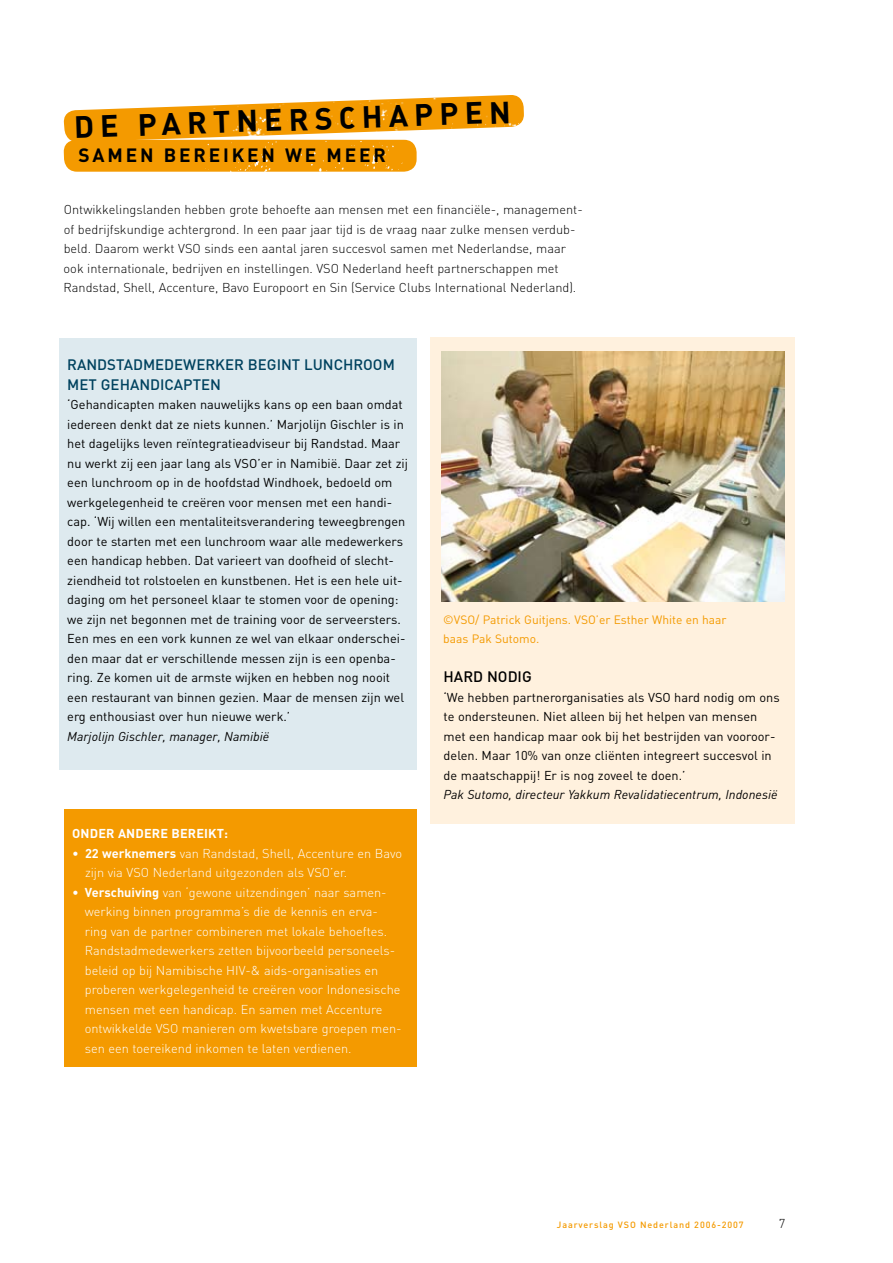
<style>
.page{position:relative;width:893px;height:1263px;background:#fff}
.page>*{position:absolute;margin:0;border:0;box-sizing:border-box;transform-origin:0 0}
.t1{font:700 30.45px "DIN";color:#000}
.t2{font:700 19.05px "DIN";letter-spacing:.15em;color:#000}
.t3{font:500 15px/19.5px "DIN";color:#00425f}
.t4{font:500 15px "DIN";color:#000}
.t5{font:12.75px/19.5px "DIN";color:#000}
.t6{font:300 12.75px/19.5px "DIN";color:#fff}
.t7{font:300 12.75px/19.5px "DIN";color:#000}
.t8{font:italic 12.75px "DIN";color:#000}
.t9{font:700 12.75px "DIN";letter-spacing:.01em;color:#fff}
.t10{font:12px/19.5px "DIN";color:#f49a00}
.t11{font:500 9px "DIN";letter-spacing:.1em;color:#f49a00}
.s1{font-weight:400}
.s2{font-weight:700}
</style>
<div class="page">
<div style="left:430px;top:338px;width:365px;height:486px;background:#fff1de"></div>
<div style="left:64px;top:809px;width:352px;height:257px;background:#f49a00"></div>
<div style="left:59px;top:338px;width:357px;height:432px;background:#deeaef"></div>
<svg style="left:63px;top:95px;width:461px;height:77px"></svg>
<img style="left:115px;top:140px;width:302px;height:32px">
<img style="left:441px;top:351px;width:343px;height:250px">
<h1 class="t1" style="left:73px;top:107px;width:438px;rotate:-2deg">DE PARTNERSCHAPPEN</h1>
<h2 class="t2" style="left:78px;top:142px;width:309px">SAM EN BEREIKEN WE M EER</h2>
<p class="t7" style="left:64px;top:200px;width:521px">Ontwikkelingslanden hebben grote behoefte aan mensen met een financiële-, management&shy;of bedrijfskundige achtergrond. In een paar jaar tijd is de vraag naar zulke mensen verdub&shy;beld. Daarom werkt VSO sinds een aantal jaren succesvol samen met Nederlandse, maar ook internationale, bedrijven en instellingen. VSO Nederland heeft partnerschappen met Randstad, Shell, Accenture, Bavo Europoort en Sin (Service Clubs International Nederland).</p>
<p class="t3" style="left:67px;top:355px;width:329px">RAN DSTADMEDEWERKER BEGINT LUNCH ROOM<br>MET GEHAN DICAPTEN</p>
<p class="t5" style="left:67px;top:395px;width:342px">‘Gehandicapten maken nauwelijks kans op een baan omdat iedereen denkt dat ze niets kunnen.’ Marjolijn Gischler is in het dagelijks leven reïntegratieadviseur bij Randstad. Maar nu werkt zij een jaar lang als VSO’er in Namibië. Daar zet zij een lunchroom op in de hoofdstad Windhoek, bedoeld om werkgelegenheid te creëren voor mensen met een handi&shy;cap. ‘Wij willen een mentaliteitsverandering teweegbrengen door te starten met een lunchroom waar alle medewerkers een handicap hebben. Dat varieert van doofheid of slecht&shy;ziendheid tot rolstoelen en kunstbenen. Het is een hele uit&shy;daging om het personeel klaar te stomen voor de opening: we zijn net begonnen met de training voor de serveersters.<br>Een mes en een vork kunnen ze wel van elkaar onderschei&shy;den maar dat er verschillende messen zijn is een openba&shy;ring. Ze komen uit de armste wijken en hebben nog nooit een restaurant van binnen gezien. Maar de mensen zijn wel erg enthousiast over hun nieuwe werk.’</p>
<p class="t8" style="left:67px;top:728px;width:204px">Marjolijn Gischler, manager, Namibië</p>
<p class="t9" style="left:72px;top:825px;width:157px">ONDER ANDERE BEREIKT:</p>
<p class="t6" style="left:85px;top:843px;width:319px;text-indent:-13px"><span class="s1">•</span> <span class="s2">22 WERKNEMERS</span> van Randstad, Shell, Accenture en Bavo zijn via VSO Nederland uitgezonden als VSO’er.</p>
<p class="t6" style="left:85px;top:882px;width:318px;text-indent:-13px"><span class="s1">•</span> <span class="s2">VERSCHUIVING</span> van ‘gewone uitzendingen’ naar samen&shy;werking binnen programma’s die de kennis en erva&shy;ring van de partner combineren met lokale behoeftes.<br>Randstadmedewerkers zetten bijvoorbeeld personeels&shy;beleid op bij Namibische HIV-&amp; aids-organisaties en proberen werkgelegenheid te creëren voor Indonesische mensen met een handicap. En samen met Accenture ontwikkelde VSO manieren om kwetsbare groepen men&shy;sen een toereikend inkomen te laten verdienen.</p>
<p class="t10" style="left:443px;top:609px;width:285px">©VSO/ Patrick Guitjens. VSO’er Esther White en haar baas Pak Sutomo.</p>
<p class="t4" style="left:444px;top:667px;width:90px">HARD NODIG</p>
<p class="t5" style="left:444px;top:687px;width:338px">‘We hebben partnerorganisaties als VSO hard nodig om ons te ondersteunen. Niet alleen bij het helpen van mensen met een handicap maar ook bij het bestrijden van vooroor&shy;delen. Maar 10% van onze cliënten integreert succesvol in de maatschappij! Er is nog zoveel te doen.’</p>
<p class="t8" style="left:444px;top:787px;width:335px">Pak Sutomo, directeur Yakkum Revalidatiecentrum, Indonesië</p>
<p class="t11" style="left:557px;top:1219px;width:188px">JAARVERSLAG VSO NEDERLAND 2006-2007</p>
<p class="t7" style="left:779px;top:1214px;width:8px">7</p>
</div>
